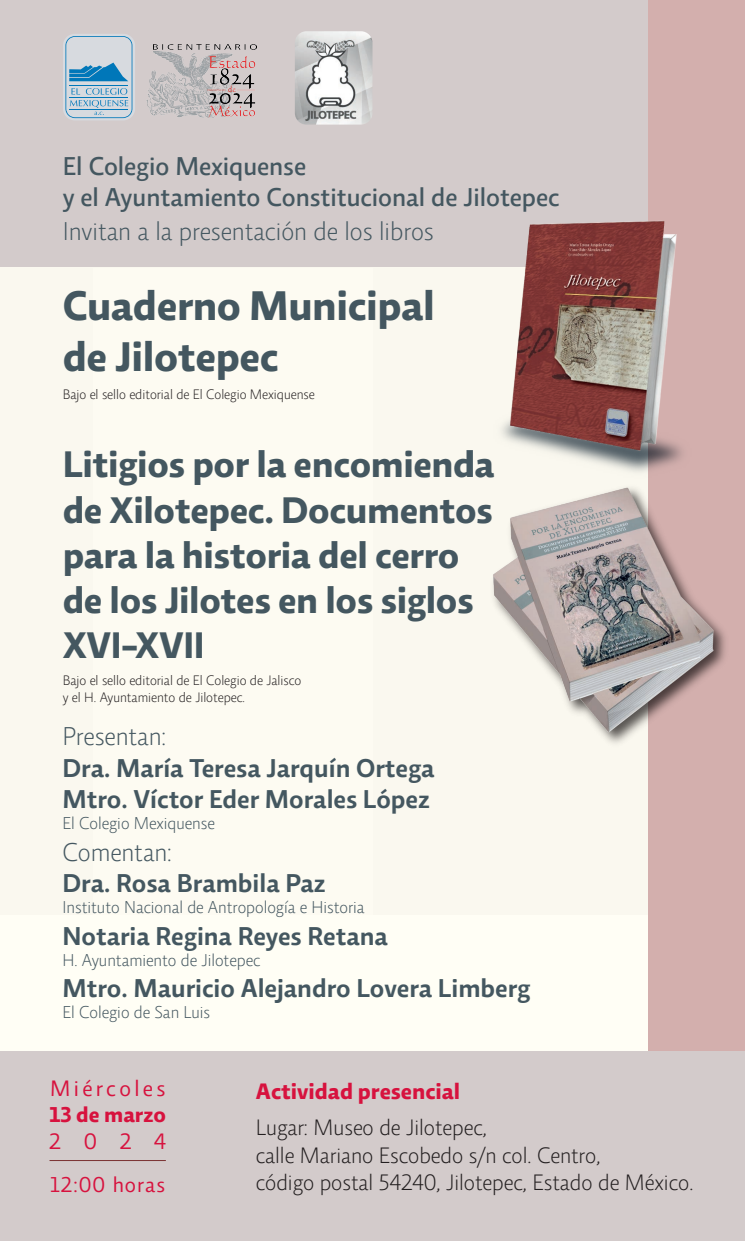
<style>
.page{position:relative;width:745px;height:1241px;background:#fff}
.page>*{position:absolute;margin:0;border:0;box-sizing:border-box;transform-origin:0 0}
.t1{font:700 42.18px/50.6px "Relato Sans OT";letter-spacing:-.01em;color:#445760}
.t2{font:700 37.62px/45.1px "Relato Sans OT";letter-spacing:-.01em;color:#445760}
.t3{font:600 26.25px/31.5px "Relato Sans OT";color:#445760}
.t4{font:500 26.25px/31.5px "Relato Sans OT";color:#445760}
.t5{font:300 26.25px "Relato Sans OT";color:#445760}
.t6{font:300 22.75px/27.3px "Relato Sans OT";color:#231f20}
.t7{font:700 22.75px "Relato Sans OT";color:#d7123e}
.t8{font:22.75px "Relato Sans OT";letter-spacing:.15em;color:#d7123e}
.t9{font:21.88px "Relato Sans OT";letter-spacing:.05em;color:#d7123e}
.t10{font:700 21.88px "Relato Sans OT";color:#d7123e}
.t11{font:300 17.5px "Relato Sans OT";color:#445760}
.t12{font:300 14px/16.8px "Relato Sans OT";color:#231f20}
</style>
<div class="page">
<div style="left:648px;top:0;width:96px;height:1240px;background:#d3afad"></div>
<div style="left:0;top:0;width:647px;height:914px;background:#d3cbcb"></div>
<div style="left:0;top:268px;width:647px;height:843px;background:#fffef4"></div>
<svg style="left:63px;top:34px;width:72px;height:86px"></svg>
<svg style="left:65px;top:36px;width:67px;height:82px"></svg>
<img style="left:603px;top:622px;width:123px;height:130px">
<img style="left:491px;top:496px;width:223px;height:242px">
<img style="left:146px;top:44px;width:110px;height:74px">
<img style="left:556px;top:454px;width:126px;height:42px">
<img style="left:470px;top:216px;width:212px;height:238px">
<div style="left:0;top:1050px;width:744px;height:190px;background:#d3cbcb"></div>
<hr style="left:49px;top:1159px;width:117px;height:1px;background:#7a3232">
<img style="left:295px;top:31px;width:77px;height:94px">
<p class="t4" style="left:63px;top:149px;width:498px">El Colegio Mexiquense<br>y el Ayuntamiento Constitucional de Jilotepec</p>
<p class="t5" style="left:63px;top:215px;width:372px">Invitan a la presentación de los libros</p>
<h1 class="t1" style="left:63px;top:279px;width:373px">Cuaderno Municipal de Jilotepec</h1>
<p class="t12" style="left:63px;top:385px;width:253px">Bajo el sello editorial de El Colegio Mexiquense</p>
<h2 class="t2" style="left:63px;top:441px;width:433px">Litigios por la encomienda de Xilotepec. Documentos para la historia del cerro de los Jilotes en los siglos<br>XVI-XVII</h2>
<p class="t12" style="left:63px;top:671px;width:240px">Bajo el sello editorial de El Colegio de Jalisco y el H. Ayuntamiento de Jilotepec.</p>
<p class="t5" style="left:62px;top:720px;width:105px">Presentan:</p>
<p class="t3" style="left:62px;top:751px;width:373px">Dra. María Teresa Jarquín Ortega<br>Mtro. Víctor Eder Morales López</p>
<p class="t11" style="left:62px;top:813px;width:154px">El Colegio Mexiquense</p>
<p class="t5" style="left:62px;top:836px;width:111px">Comentan:</p>
<p class="t3" style="left:62px;top:867px;width:264px">Dra. Rosa Brambila Paz</p>
<p class="t11" style="left:62px;top:897px;width:303px">Instituto Nacional de Antropología e Historia</p>
<p class="t3" style="left:62px;top:919px;width:326px">Notaria Regina Reyes Retana</p>
<p class="t11" style="left:62px;top:949px;width:199px">H. Ayuntamiento de Jilotepec</p>
<p class="t3" style="left:62px;top:972px;width:469px">Mtro. Mauricio Alejandro Lovera Limberg</p>
<p class="t11" style="left:62px;top:1002px;width:149px">El Colegio de San Luis</p>
<p class="t8" style="left:50px;top:1074px;width:117px">Miércoles</p>
<p class="t7" style="left:256px;top:1076px;width:206px">Actividad presencial</p>
<p class="t10" style="left:49px;top:1100px;width:118px">13 de marzo</p>
<p class="t8" style="left:49px;top:1127px;width:118px">2024</p>
<p class="t9" style="left:50px;top:1170px;width:116px">12:00 horas</p>
<p class="t6" style="left:255px;top:1113px;width:439px">Lugar: Museo de Jilotepec,<br>calle Mariano Escobedo s/n col. Centro,<br>código postal 54240, Jilotepec, Estado de México.</p>
</div>
